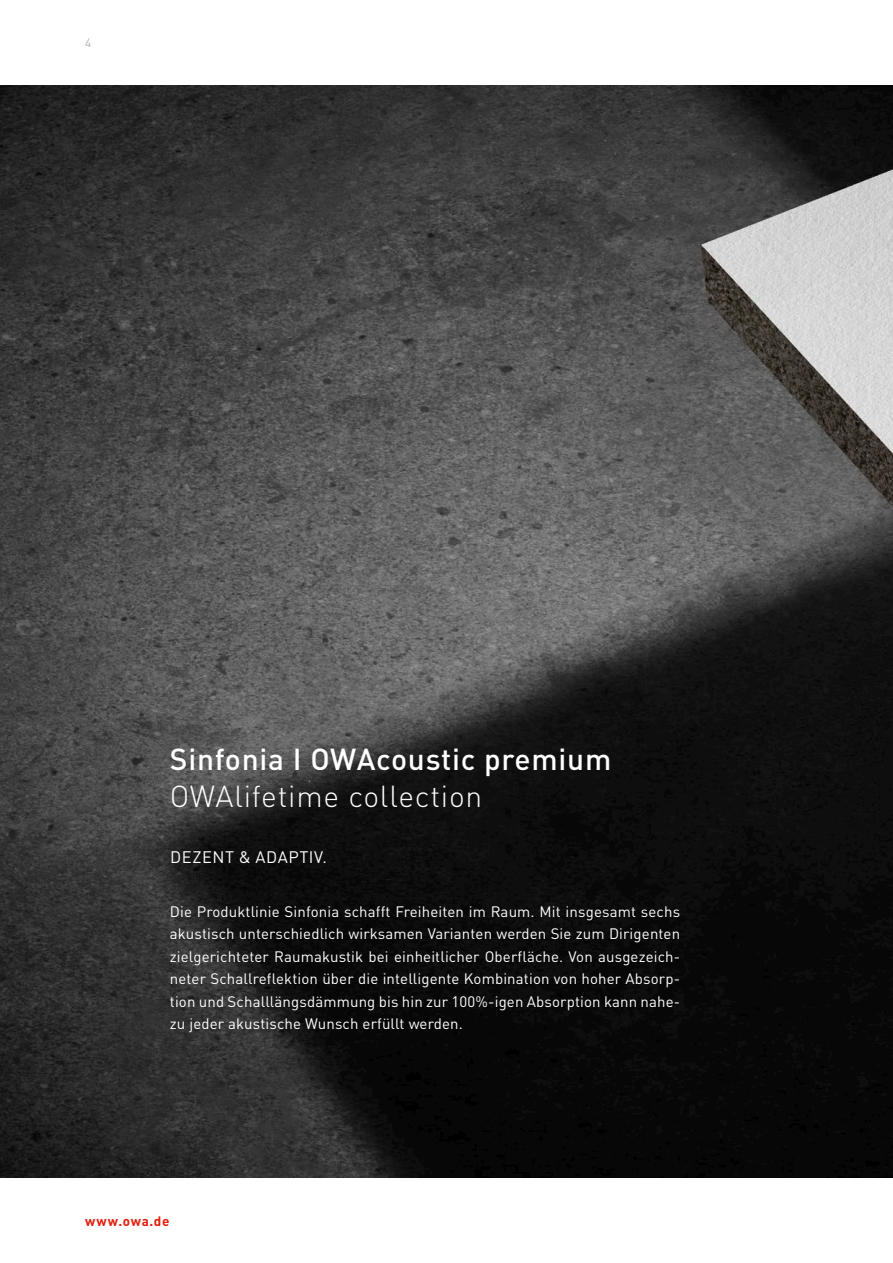
<style>
.page{position:relative;width:893px;height:1263px;background:#fff}
.page>*{position:absolute;margin:0;border:0;box-sizing:border-box;transform-origin:0 0}
.t1{font:500 30px "DIN Pro";letter-spacing:.025em;color:#fff}
.t2{font:300 30px "DIN Pro";letter-spacing:.025em;color:#fff}
.t3{font:16.5px "DIN Pro";letter-spacing:.035em;color:#fff}
.t4{font:15px/22.5px "DIN Pro";letter-spacing:.01em;color:#fff;text-align:justify}
.t5{font:700 13.5px "DIN Pro";letter-spacing:.055em;color:#e41f0d}
.t6{font:12px "DIN Pro";color:#b0b2b2}
</style>
<div class="page">
<img style="left:0;top:85px;width:893px;height:1093px">
<p class="t6" style="left:85px;top:34px;width:8px">4</p>
<h1 class="t1" style="left:170px;top:736px;width:443px">Sinfonia I OWAcoustic premium</h1>
<h1 class="t2" style="left:170px;top:774px;width:314px">OWAlifetime collection</h1>
<p class="t3" style="left:170px;top:844px;width:158px">DEZENT &amp; ADAPTIV.</p>
<p class="t4" style="left:170px;top:899px;width:512px">Die Produktlinie Sinfonia schafft Freiheiten im Raum. Mit insgesamt sechs akustisch unterschiedlich wirksamen Varianten werden Sie zum Dirigenten zielgerichteter Raumakustik bei einheitlicher Oberfläche. Von ausgezeich&shy;neter Schallreflektion über die intelligente Kombination von hoher Absorp&shy;tion und Schalllängsdämmung bis hin zur 100%-igen Absorption kann nahe&shy;zu jeder akustische Wunsch erfüllt werden.</p>
<p class="t5" style="left:85px;top:1210px;width:86px">www.owa.de</p>
</div>
